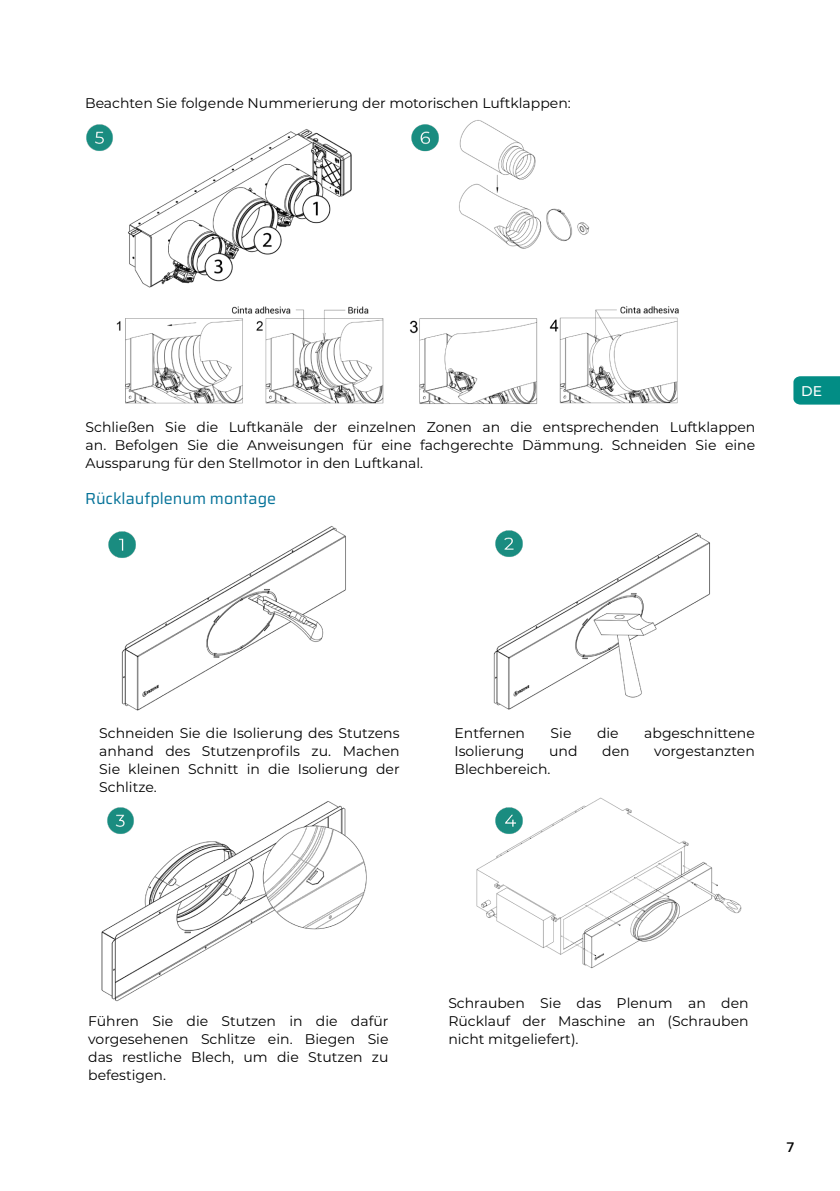
<style>
.page{position:relative;width:840px;height:1191px;background:#fff}
.page>*{position:absolute;margin:0;border:0;box-sizing:border-box;transform-origin:0 0}
.t1{font:16px "Saira";color:#067399}
.t2{font:14px/18px "Montserrat";color:#000;text-align:justify}
.t3{font:500 14px "Montserrat";color:#fff}
.t4{font:500 14px "Saira";color:#000}
</style>
<div class="page">
<svg style="left:793px;top:376px;width:46px;height:28px"></svg>
<img style="left:86px;top:124px;width:27px;height:27px">
<img style="left:128px;top:129px;width:224px;height:159px">
<img style="left:411px;top:124px;width:28px;height:27px">
<img style="left:116px;top:306px;width:268px;height:98px">
<img style="left:409px;top:306px;width:270px;height:98px">
<img style="left:459px;top:120px;width:129px;height:129px">
<img style="left:121px;top:526px;width:225px;height:185px">
<img style="left:493px;top:533px;width:217px;height:177px">
<img style="left:101px;top:801px;width:266px;height:201px">
<img style="left:476px;top:797px;width:266px;height:172px">
<img style="left:108px;top:530px;width:28px;height:29px">
<img style="left:494px;top:530px;width:29px;height:27px">
<img style="left:106px;top:806px;width:29px;height:28px">
<img style="left:494px;top:806px;width:29px;height:28px">
<p class="t2" style="left:85px;top:94px;width:487px">Beachten Sie folgende Nummerierung der motorischen Luftklappen:</p>
<p class="t2" style="left:86px;top:418px;width:670px">Schließen Sie die Luftkanäle der einzelnen Zonen an die entsprechenden Luftklappen an. Befolgen Sie die Anweisungen für eine fachgerechte Dämmung. Schneiden Sie eine Aussparung für den Stellmotor in den Luftkanal.</p>
<p class="t1" style="left:85px;top:486px;width:192px">Rücklaufplenum montage</p>
<p class="t3" style="left:800px;top:381px;width:22px">DE</p>
<p class="t2" style="left:99px;top:724px;width:302px">Schneiden Sie die Isolierung des Stutzens anhand des Stutzenprofils zu. Machen Sie kleinen Schnitt in die Isolierung der Schlitze.</p>
<p class="t2" style="left:454px;top:724px;width:72px">Entfernen</p>
<p class="t2" style="left:550px;top:724px;width:22px">Sie</p>
<p class="t2" style="left:596px;top:724px;width:23px">die</p>
<p class="t2" style="left:644px;top:724px;width:112px">abgeschnittene</p>
<p class="t2" style="left:454px;top:742px;width:71px">Isolierung</p>
<p class="t2" style="left:549px;top:742px;width:30px">und</p>
<p class="t2" style="left:602px;top:742px;width:29px">den</p>
<p class="t2" style="left:654px;top:742px;width:102px">vorgestanzten</p>
<p class="t2" style="left:454px;top:760px;width:97px">Blechbereich.</p>
<p class="t2" style="left:88px;top:1012px;width:302px">Führen Sie die Stutzen in die dafür vorgesehenen Schlitze ein. Biegen Sie das restliche Blech, um die Stutzen zu befestigen.</p>
<p class="t2" style="left:448px;top:994px;width:302px">Schrauben Sie das Plenum an den Rücklauf der Maschine an (Schrauben nicht mitgeliefert).</p>
<p class="t4" style="left:786px;top:1136px;width:9px">7</p>
</div>
